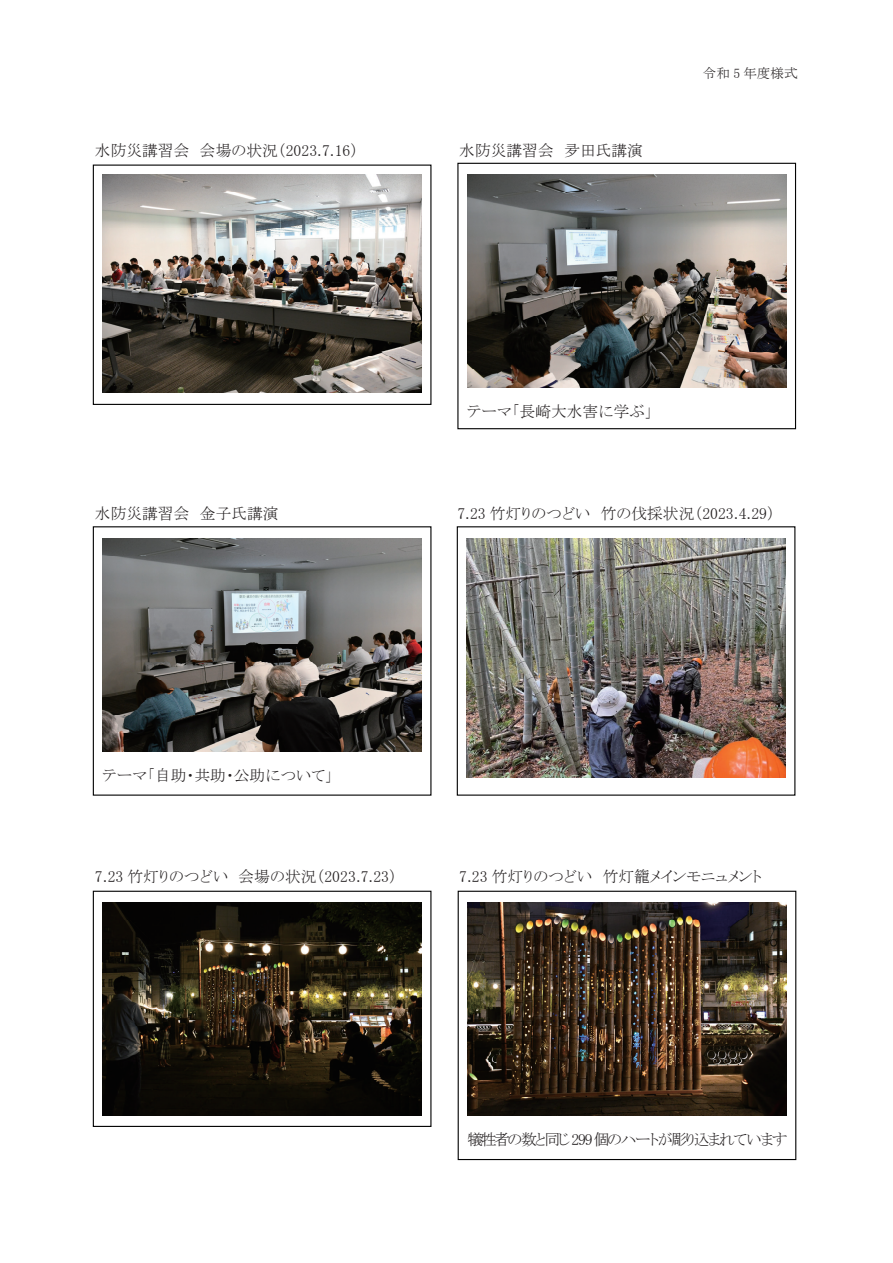
<style>
.page{position:relative;width:893px;height:1263px;background:#fff}
.page>*{position:absolute;margin:0;border:0;box-sizing:border-box;transform-origin:0 0}
.t1{font:15.75px "MS P Mincho";color:#231f20}
.t2{font:15.75px "MS P Mincho";letter-spacing:-.08em;color:#231f20}
.t3{font:13.5px "MS P Mincho";color:#231f20}
</style>
<div class="page">
<div style="left:93px;top:165px;width:338px;height:240px;border:1px solid #030303"></div>
<img style="left:103px;top:174px;width:319px;height:219px">
<div style="left:457px;top:163px;width:339px;height:266px;border:1px solid #030303"></div>
<img style="left:467px;top:175px;width:319px;height:213px">
<img style="left:103px;top:538px;width:319px;height:213px">
<img style="left:467px;top:539px;width:319px;height:239px">
<div style="left:93px;top:891px;width:338px;height:236px;border:1px solid #030303"></div>
<img style="left:103px;top:903px;width:319px;height:212px">
<div style="left:458px;top:891px;width:338px;height:269px;border:1px solid #030303"></div>
<img style="left:468px;top:903px;width:318px;height:212px">
<p class="t1" style="left:95px;top:142px;width:265px">水防災講習会 会場の状況（2023.7.16）</p>
<p class="t1" style="left:459px;top:142px;width:185px">水防災講習会 夛田氏講演</p>
<p class="t3" style="left:703px;top:66px;width:96px">令和 5 年度様式</p>
<p class="t1" style="left:467px;top:404px;width:187px">テーマ「長崎大水害に学ぶ」</p>
<p class="t1" style="left:95px;top:505px;width:185px">水防災講習会 金子氏講演</p>
<p class="t1" style="left:457px;top:505px;width:319px">7.23 竹灯りのつどい 竹の伐採状況（2023.4.29）</p>
<p class="t1" style="left:103px;top:767px;width:232px">テーマ「自助・共助・公助について」</p>
<p class="t1" style="left:95px;top:869px;width:304px">7.23 竹灯りのつどい 会場の状況（2023.7.23）</p>
<p class="t1" style="left:459px;top:869px;width:304px">7.23 竹灯りのつどい 竹灯籠メインモニュメント</p>
<p class="t2" style="left:467px;top:1131px;width:322px">犠牲者の数と同じ 299 個のハートが彫り込まれています</p>
</div>
